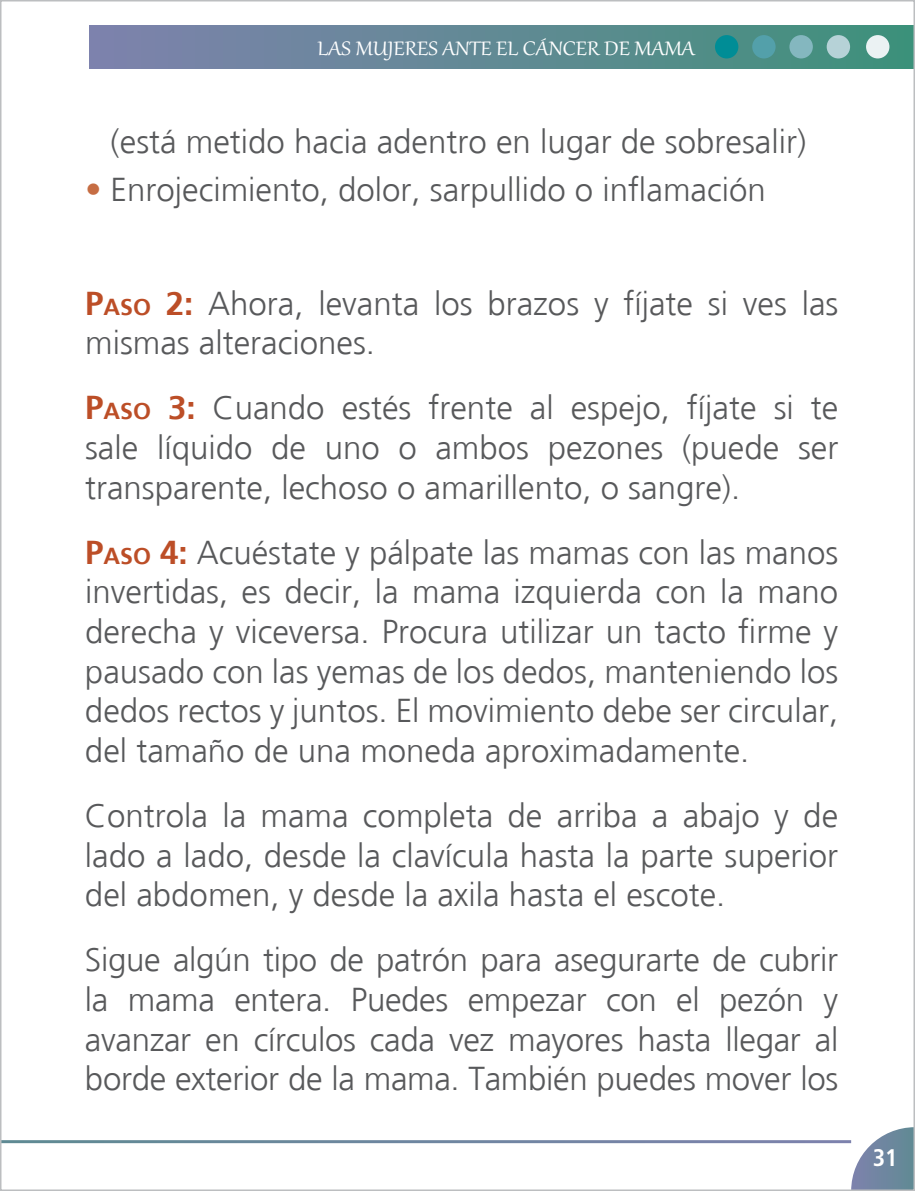
<style>
.page{position:relative;width:915px;height:1191px;background:#fff}
.page>*{position:absolute;margin:0;border:0;box-sizing:border-box;transform-origin:0 0}
.t1{font:300 33px/39.6px "Frutiger";color:#58595b;text-align:justify}
.t2{font:24px "Gabriola";color:#fff;scale:1.11 1}
.t3{font:700 condensed 24px "Frutiger";color:#fff}
.s1{color:#c66d43}
.s2{font-weight:700;color:#bc4e27}
.s3{font-weight:700;font-size:23.1px;color:#bc4e27}
</style>
<div class="page">
<svg style="left:850px;top:1127px;width:61px;height:61px"></svg>
<div style="left:89px;top:26px;width:825px;height:42px;background:linear-gradient(to right,#7f82ad,#40927b)"></div>
<div style="left:865px;top:35px;width:24px;height:23px;background:#ebf2f3;border-radius:50%"></div>
<div style="left:826px;top:35px;width:23px;height:23px;background:#b6d2d7;border-radius:50%"></div>
<div style="left:789px;top:35px;width:23px;height:23px;background:#84b7bf;border-radius:50%"></div>
<div style="left:752px;top:35px;width:23px;height:23px;background:#53a0aa;border-radius:50%"></div>
<div style="left:714px;top:35px;width:24px;height:23px;background:#008d96;border-radius:50%"></div>
<p class="t2" style="left:317px;top:32px;width:342px">LAS MUJERES ANTE EL CÁNCER DE MAMA</p>
<p class="t1" style="left:111px;top:122px;width:696px">(está metido hacia adentro en lugar de sobresalir)</p>
<p class="t1" style="left:85px;top:171px;width:682px"><span class="s1">•</span> Enrojecimiento, dolor, sarpullido o inflamación</p>
<p class="t1" style="left:85px;top:284px;width:754px"><span class="s2">P</span><span class="s3">ASO</span> <span class="s2">2:</span> Ahora, levanta los brazos y fíjate si ves las mismas alteraciones.</p>
<p class="t1" style="left:85px;top:389px;width:754px"><span class="s2">P</span><span class="s3">ASO</span> <span class="s2">3:</span> Cuando estés frente al espejo, fíjate si te sale líquido de uno o ambos pezones (puede ser transparente, lechoso o amarillento, o sangre).</p>
<p class="t1" style="left:85px;top:533px;width:754px"><span class="s2">P</span><span class="s3">ASO</span> <span class="s2">4:</span> Acuéstate y pálpate las mamas con las manos invertidas, es decir, la mama izquierda con la mano derecha y viceversa. Procura utilizar un tacto firme y pausado con las yemas de los dedos, manteniendo los dedos rectos y juntos. El movimiento debe ser circular, del tamaño de una moneda aproximadamente.</p>
<p class="t1" style="left:85px;top:796px;width:754px">Controla la mama completa de arriba a abajo y de lado a lado, desde la clavícula hasta la parte superior del abdomen, y desde la axila hasta el escote.</p>
<p class="t1" style="left:85px;top:940px;width:754px">Sigue algún tipo de patrón para asegurarte de cubrir la mama entera. Puedes empezar con el pezón y avanzar en círculos cada vez mayores hasta llegar al borde exterior de la mama. También puedes mover los</p>
<p class="t3" style="left:872px;top:1143px;width:26px">31</p>
</div>
